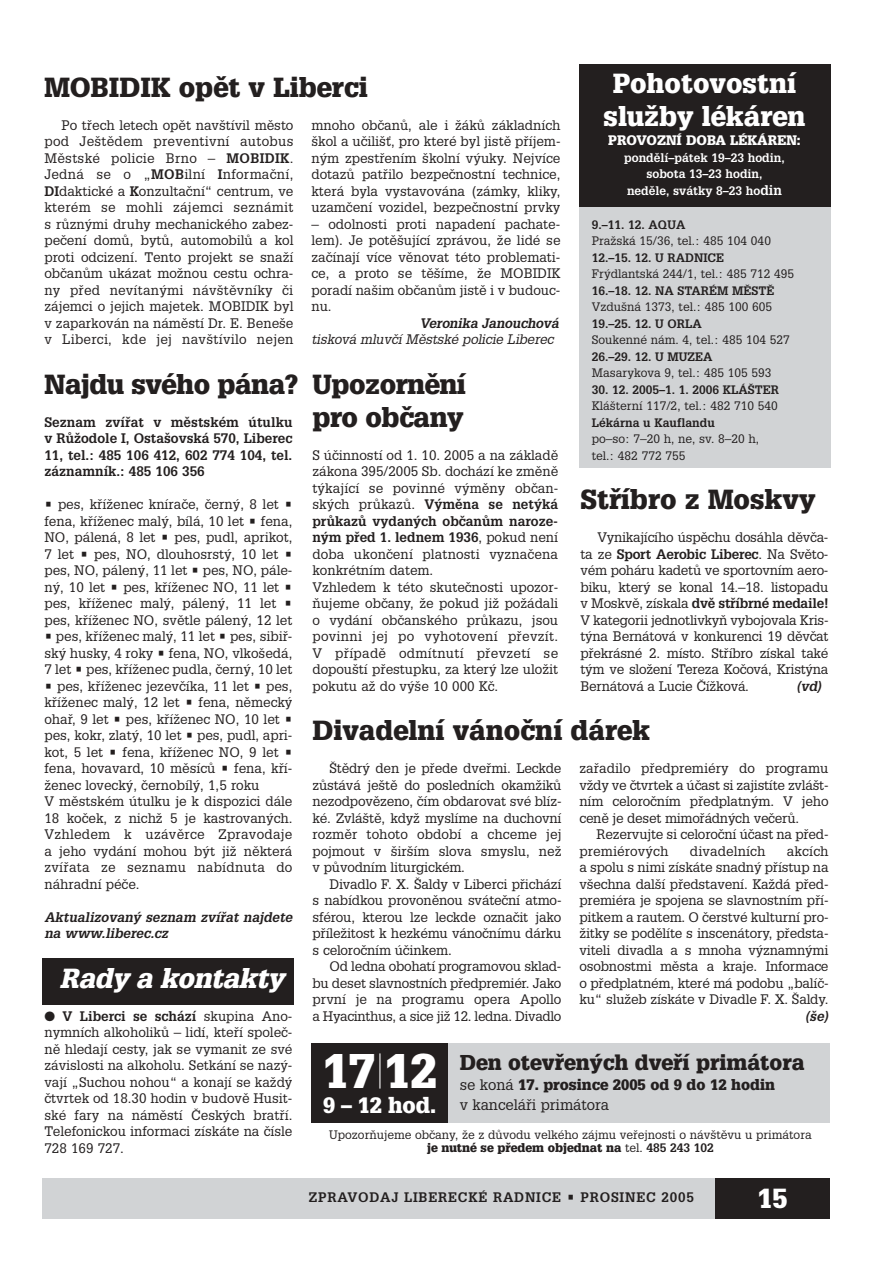
<style>
.page{position:relative;width:893px;height:1263px;background:#fff}
.page>*{position:absolute;margin:0;border:0;box-sizing:border-box;transform-origin:0 0}
.t1{font:900 47.4px "Glypha CE";color:#fff}
.t2{font:900 27px/33px "Glypha CE";color:#231f1f;text-align:right}
.t3{font:900 27px/33px "Glypha CE";color:#fff;text-align:center}
.t4{font:italic 900 27px "Glypha CE";letter-spacing:-.015em;color:#fff}
.t5{font:900 21.75px "Glypha CE";color:#fff}
.t6{font:900 21px "Glypha CE";color:#231f1f}
.t7{font:900 14.85px/19.8px "Glypha CE";color:#231f1f}
.t8{font:13.5px/16.5px "Glypha CE";color:#231f1f;text-align:justify}
.t9{font:700 13.5px/16.5px "Glypha CE";color:#231f1f;text-align:justify}
.t10{font:italic 700 13.5px/16.5px "Glypha CE";color:#231f1f}
.t11{font:700 13.5px "Glypha CE";letter-spacing:.055em;color:#231f1f}
.t12{font:italic 13.5px "Glypha CE";letter-spacing:-.01em;color:#231f1f}
.t13{font:900 13.5px "Glypha CE";color:#fff}
.t14{font:12px/16.5px "Glypha CE";color:#231f1f}
.t15{font:700 12px "Glypha CE";color:#231f1f}
.t16{font:700 12px/16.5px "Glypha CE";color:#fff;text-align:center}
.s1{font-size:13.5px}
.s2{font-weight:700}
.s3{font-weight:100}
.s4{font-weight:900}
.s5{font-weight:400}
</style>
<div class="page">
<div style="left:43px;top:1178px;width:787px;height:41px;background:#d1d3d5"></div>
<div style="left:715px;top:1178px;width:115px;height:41px;background:#231f1f"></div>
<div style="left:579px;top:64px;width:251px;height:404px;background:#d1d3d5"></div>
<div style="left:579px;top:64px;width:251px;height:143px;background:#231f1f"></div>
<div style="left:311px;top:1043px;width:137px;height:79px;background:#231f1f"></div>
<div style="left:448px;top:1043px;width:382px;height:79px;background:#d1d3d5"></div>
<div style="left:43px;top:958px;width:251px;height:46px;background:#231f1f"></div>
<h2 class="t3" style="left:603px;top:70px;width:203px">Pohotovostní sluÏby lékáren</h2>
<p class="t13" style="left:608px;top:136px;width:194px">PROVOZNÍ DOBA LÉKÁREN:</p>
<p class="t16" style="left:624px;top:151px;width:162px">pondûlí–pátek 19–23 hodin, sobota 13–23 hodin, nedûle, svátky 8–23 ho<span class="s1">din</span></p>
<h2 class="t2" style="left:44px;top:74px;width:325px">MOBIDIK opût v Liberci</h2>
<p class="t8" style="left:44px;top:118px;width:250px;text-indent:17px">Po tfiech letech opût nav‰tívil mûsto pod Je‰tûdem preventivní autobus Mûstské policie Brno – <span class="s2">MOBIDIK</span>.<br>Jedná se o „<span class="s2">MOB</span>ilní <span class="s2">I</span>nformaãní, <span class="s2">DI</span>daktické a <span class="s2">K</span>onzultaãní“ centrum, ve kterém se mohli zájemci seznámit s rÛzn˘mi druhy mechanického zabez&shy;peãení domÛ, bytÛ, automobilÛ a kol proti odcizení. Tento projekt se snaÏí obãanÛm ukázat moÏnou cestu ochra&shy;ny pfied nevítan˘mi náv‰tûvníky ãi zájemci o jejich majetek. MOBIDIK byl v zaparkován na námûstí Dr. E. Bene‰e v Liberci, kde jej nav‰tívilo nejen</p>
<p class="t8" style="left:311px;top:118px;width:250px">mnoho obãanÛ, ale i ÏákÛ základních ‰kol a uãili‰È, pro které byl jistû pfiíjem&shy;n˘m zpestfiením ‰kolní v˘uky. Nejvíce dotazÛ patfiilo bezpeãnostní technice, která byla vystavována (zámky, kliky, uzamãení vozidel, bezpeãnostní prvky</p>
<p class="t8" style="left:311px;top:217px;width:250px">– odolnosti proti napadení pachate&shy;lem). Je potû‰ující zprávou, Ïe lidé se zaãínají více vûnovat této problemati&shy;ce, a proto se tû‰íme, Ïe MOBIDIK poradí na‰im obãanÛm jistû i v budouc&shy;nu.</p>
<p class="t10" style="left:420px;top:316px;width:140px">Veronika Janouchová</p>
<p class="t12" style="left:311px;top:335px;width:243px">tisková mluvãí Mûstské policie Liberec</p>
<p class="t15" style="left:592px;top:220px;width:95px">9.–11. 12. AQUA</p>
<p class="t14" style="left:592px;top:234px;width:181px">PraÏská 15/36, tel.: 485 104 040</p>
<p class="t15" style="left:592px;top:253px;width:134px">12.–15. 12. U RADNICE</p>
<p class="t14" style="left:592px;top:267px;width:204px">Fr˘dlantská 244/1, tel.: 485 712 495</p>
<p class="t15" style="left:592px;top:286px;width:184px">16.–18. 12. NA STARÉM MùSTù</p>
<p class="t14" style="left:592px;top:300px;width:182px">Vzdu‰ná 1373, tel.: 485 100 605</p>
<p class="t15" style="left:592px;top:319px;width:111px">19.–25. 12. U ORLA</p>
<p class="t14" style="left:592px;top:333px;width:199px">Soukenné nám. 4, tel.: 485 104 527</p>
<p class="t15" style="left:592px;top:352px;width:122px">26.–29. 12. U MUZEA</p>
<p class="t14" style="left:592px;top:366px;width:181px">Masarykova 9, tel.: 485 105 593</p>
<p class="t15" style="left:592px;top:385px;width:189px">30. 12. 2005–1. 1. 2006 KLÁ·TER</p>
<p class="t14" style="left:592px;top:399px;width:187px">Klá‰terní 117/2, tel.: 482 710 540</p>
<p class="t15" style="left:592px;top:418px;width:125px">Lékárna u Kauflandu</p>
<p class="t14" style="left:592px;top:432px;width:169px">po–so: 7–20 h, ne, sv. 8–20 h, tel.: 482 772 755</p>
<h2 class="t2" style="left:44px;top:371px;width:423px">Najdu svého pána? Upozornûní pro obãany</h2>
<p class="t9" style="left:44px;top:415px;width:249px">Seznam zvífiat v mûstském útulku v RÛÏodole I, Osta‰ovská 570, Liberec 11, tel.: 485 106 412, 602 774 104, tel. záznamník.: 485 106 356</p>
<p class="t8" style="left:44px;top:498px;width:249px">• pes, kfiíÏenec kníraãe, ãern˘, 8 let • fena, kfiíÏenec mal˘, bílá, 10 let • fena, NO, pálená, 8 let • pes, pudl, aprikot, 7 let • pes, NO, dlouhosrst˘, 10 let • pes, NO, pálen˘, 11 let • pes, NO, pále&shy;n˘, 10 let • pes, kfiíÏenec NO, 11 let • pes, kfiíÏenec mal˘, pálen˘, 11 let • pes, kfiíÏenec NO, svûtle pálen˘, 12 let</p>
<p class="t8" style="left:44px;top:630px;width:249px">• pes, kfiíÏenec mal˘, 11 let • pes, sibifi&shy;sk˘ husky, 4 roky • fena, NO, vlko‰edá, 7 let • pes, kfiíÏenec pudla, ãern˘, 10 let</p>
<p class="t8" style="left:44px;top:679px;width:249px;text-align:left">• pes, kfiíÏenec jezevãíka, 11 let • pes, kfiíÏenec mal˘, 12 let • fena, nûmeck˘ ohafi, 9 let • pes, kfiíÏenec NO, 10 let • pes, kokr, zlat˘, 10 let • pes, pudl, apri&shy;kot, 5 let • fena, kfiíÏenec NO, 9 let • fena, hovavard, 10 mûsícÛ • fena, kfií-Ïenec loveck˘, ãernobíl˘, 1,5 roku<br>V mûstském útulku je k dispozici dále 18 koãek, z nichÏ 5 je kastrovan˘ch.<br>Vzhledem k uzávûrce Zpravodaje a jeho vydání mohou b˘t jiÏ nûkterá zvífiata ze seznamu nabídnuta do náhradní péãe.</p>
<p class="t10" style="left:44px;top:910px;width:249px">Aktualizovan˘ seznam zvífiat najdete na www.liberec.cz</p>
<p class="t8" style="left:312px;top:448px;width:247px;text-align:left">S úãinností od 1. 10. 2005 a na základû zákona 395/2005 Sb. dochází ke zmûnû t˘kající se povinné v˘mûny obãan&shy;sk˘ch prÛkazÛ. <span class="s2">V˘mûna se net˘ká prÛkazÛ vydan˘ch obãanÛm naroze&shy;n˘m pfied 1. lednem 1936</span>, pokud není doba ukonãení platnosti vyznaãena konkrétním datem.<br>Vzhledem k této skuteãnosti upozor-Àujeme obãany, Ïe pokud jiÏ poÏádali o vydání obãanského prÛkazu, jsou povinni jej po vyhotovení pfievzít.<br>V pfiípadû odmítnutí pfievzetí se dopou‰tí pfiestupku, za kter˘ lze uloÏit pokutu aÏ do v˘‰e 10 000 Kã.</p>
<h2 class="t2" style="left:580px;top:486px;width:236px">Stfiíbro z Moskvy</h2>
<p class="t8" style="left:580px;top:531px;width:249px;text-indent:17px">Vynikajícího úspûchu dosáhla dûvãa&shy;ta ze <span class="s2">Sport Aerobic Liberec</span>. Na Svûto&shy;vém poháru kadetÛ ve sportovním aero&shy;biku, kter˘ se konal 14.–18. listopadu v Moskvû, získala <span class="s2">dvû stfiíbrné medaile!<br></span>V kategorii jednotlivkyÀ vybojovala Kris&shy;t˘na Bernátová v konkurenci 19 dûvãat pfiekrásné 2. místo. Stfiíbro získal také t˘m ve sloÏení Tereza Koãová, Krist˘na Bernátová a Lucie âíÏková.</p>
<p class="t10" style="left:796px;top:679px;width:26px">(vd)</p>
<h2 class="t2" style="left:312px;top:717px;width:339px">Divadelní vánoãní dárek</h2>
<p class="t8" style="left:312px;top:762px;width:250px;text-indent:17px">·tûdr˘ den je pfiede dvefimi. Leckde zÛstává je‰tû do posledních okamÏikÛ nezodpovûzeno, ãím obdarovat své blíz&shy;ké. Zvlá‰tû, kdyÏ myslíme na duchovní rozmûr tohoto období a chceme jej pojmout v ‰ir‰ím slova smyslu, neÏ v pÛvodním liturgickém.</p>
<p class="t8" style="left:312px;top:877px;width:250px;text-indent:17px">Divadlo F. X. ·aldy v Liberci pfiichází s nabídkou provonûnou sváteãní atmo&shy;sférou, kterou lze leckde oznaãit jako pfiíleÏitost k hezkému vánoãnímu dárku s celoroãním úãinkem.</p>
<p class="t8" style="left:312px;top:960px;width:250px;text-indent:17px">Od ledna obohatí programovou sklad&shy;bu deset slavnostních pfiedpremiér. Jako první je na programu opera Apollo a Hyacinthus, a sice jiÏ 12. ledna. Divadlo</p>
<p class="t8" style="left:579px;top:762px;width:250px">zafiadilo pfiedpremiéry do programu vÏdy ve ãtvrtek a úãast si zajistíte zvlá‰t&shy;ním celoroãním pfiedplatn˘m. V jeho cenû je deset mimofiádn˘ch veãerÛ.</p>
<p class="t8" style="left:579px;top:828px;width:250px;text-indent:17px">Rezervujte si celoroãní úãast na pfied&shy;premiérov˘ch</p>
<p class="t8" style="left:579px;top:844px;width:250px;text-indent:207px">akcích a spolu s nimi získáte snadn˘ pfiístup na v‰echna dal‰í pfiedstavení. KaÏdá pfied&shy;premiéra je spojena se slavnostním pfií&shy;pitkem a rautem. O ãerstvé kulturní pro-Ïitky se podûlíte s inscenátory, pfiedsta&shy;viteli divadla a s mnoha v˘znamn˘mi osobnostmi mûsta a kraje. Informace o pfiedplatném, které má podobu „balíã&shy;ku“ sluÏeb získáte v Divadle F. X. ·aldy.</p>
<p class="t10" style="left:805px;top:1009px;width:25px">(‰e)</p>
<p class="t8" style="left:690px;top:844px;width:77px">divadelních</p>
<h2 class="t4" style="left:59px;top:969px;width:226px">Rady a kontakty</h2>
<p class="t8" style="left:44px;top:1009px;width:249px">● <span class="s2">V Liberci se schází</span> skupina Ano&shy;nymních alkoholikÛ – lidí, ktefií spoleã&shy;nû hledají cesty, jak se vymanit ze své závislosti na alkoholu. Setkání se naz˘- vají „Suchou nohou“ a konají se kaÏd˘ ãtvrtek od 18.30 hodin v budovû Husit&shy;ské fary na námûstí âesk˘ch bratfií.<br>Telefonickou informaci získáte na ãísle 728 169 727.</p>
<h1 class="t1" style="left:322px;top:1054px;width:116px">17<span class="s3">|</span>12</h1>
<h3 class="t5" style="left:323px;top:1097px;width:115px">9 – 12 hod.</h3>
<p class="t14" style="left:329px;top:1129px;width:484px;line-height:13.5px;text-align:center">UpozorÀujeme obãany, Ïe z dÛvodu velkého zájmu vefiejnosti o náv‰tûvu u primátora <span class="s4">je nutné se pfiedem objednat na</span> tel. <span class="s2">485 243 102</span></p>
<h3 class="t6" style="left:459px;top:1055px;width:346px">Den otevfien˘ch dvefií primátora</h3>
<p class="t7" style="left:459px;top:1077px;width:317px"><span class="s5">se koná</span> 17. prosince 2005 od 9 do 12 hodin <span class="s5">v kanceláfii primátora</span></p>
<p class="t11" style="left:309px;top:1193px;width:386px">ZPRAVODAJ LIBERECKÉ RADNICE • PROSINEC 2005</p>
<h2 class="t3" style="left:757px;top:1185px;width:32px">15</h2>
</div>
